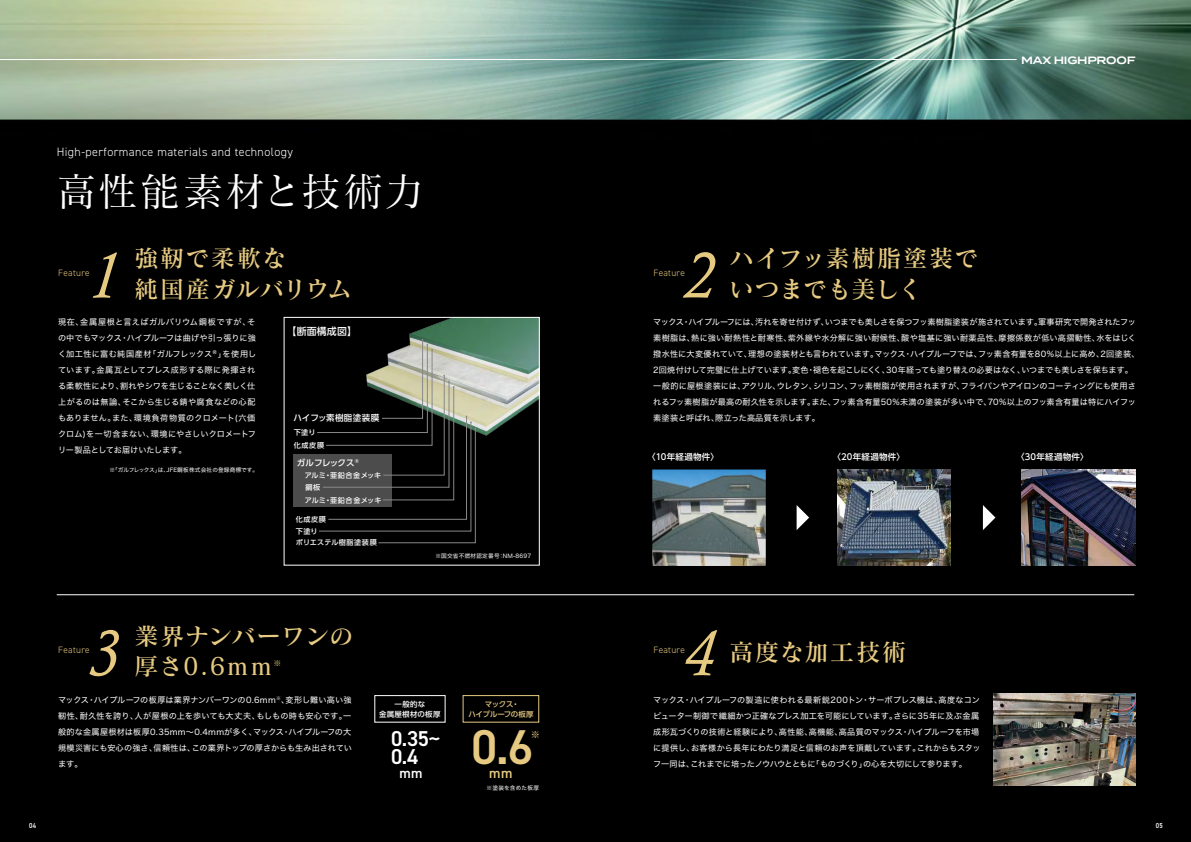
<style>
.page{position:relative;width:1191px;height:842px;background:#fff}
.page>*{position:absolute;margin:0;border:0;box-sizing:border-box;transform-origin:0 0}
.t1{font:italic 65.8px "Calisto";color:#e7ca82}
.t2{font:600 49px "DIN2014";color:#e7ca82}
.t3{font:39.7px "Matisse Pro M";letter-spacing:.05em;color:#fff}
.t4{font:24.1px/30.5px "Matisse Pro DB";letter-spacing:.015em;color:#e7ca82}
.t5{font:24.1px/30.5px "Matisse Pro DB";letter-spacing:.035em;color:#e7ca82}
.t6{font:24.1px "Matisse Pro DB";letter-spacing:.06em;color:#e7ca82}
.t7{font:600 21.6px/18.8px "DIN2014";color:#fff}
.t8{font:600 14.2px "DIN2014";color:#fff}
.t9{font:600 14.2px "DIN2014";color:#e7ca82}
.t10{font:300 12px "DIN2014";letter-spacing:.035em;color:#fff}
.t11{font:600 10.6px "Termina";letter-spacing:-.025em;color:#fff}
.t12{font:500 9.9px "UD Shin Go Pr 6";letter-spacing:.02em;color:#fff}
.t13{font:300 9.2px "DIN2014";letter-spacing:.035em;color:#e7ca82}
.t14{font:500 9.2px "UD Shin Go Pr 6";color:#e7ca82}
.t15{font:500 8.5px "UD Shin Go Pr 6";letter-spacing:.03em;color:#fff}
.t16{font:500 8.5px "UD Shin Go Pr 6";letter-spacing:.05em;color:#fff}
.t17{font:500 8.5px "UD Shin Go Pr 6";letter-spacing:-.025em;color:#fff}
.t18{font:8.1px/16px "Hiragino Sans W4";letter-spacing:.005em;color:#fff}
.t19{font:7.8px "Matisse Pro DB";color:#e7ca82}
.t20{font:500 7.4px/10px "UD Shin Go Pr 6";letter-spacing:-.035em;color:#e7ca82;text-align:center}
.t21{font:500 7.4px/10px "UD Shin Go Pr 6";letter-spacing:.035em;color:#fff;text-align:center}
.t22{font:500 7.1px/12.4px "UD Shin Go Pr 6";letter-spacing:.055em;color:#fff}
.t23{font:600 7.1px "DIN2014";color:#fff;scale:.9 1}
.t24{font:5.7px "Hiragino Sans W4";letter-spacing:.035em;color:#fff}
</style>
<div class="page">
<img style="left:0;top:0;width:1191px;height:842px">
<hr style="left:0;top:59px;width:1016px;height:1px;background:#fff">
<img style="left:652px;top:469px;width:113px;height:97px">
<img style="left:837px;top:469px;width:113px;height:97px">
<img style="left:1021px;top:469px;width:114px;height:97px">
<img style="left:994px;top:693px;width:141px;height:92px">
<svg style="left:796px;top:505px;width:13px;height:25px"></svg>
<svg style="left:983px;top:505px;width:12px;height:25px"></svg>
<div style="left:374px;top:695px;width:71px;height:28px;border:1px solid #fff"></div>
<div style="left:462px;top:695px;width:77px;height:28px;border:1px solid #e7ca82"></div>
<hr style="left:57px;top:595px;width:1077px;height:1px;background:#fff">
<img style="left:305px;top:319px;width:232px;height:143px">
<div style="left:294px;top:454px;width:98px;height:53px;background:#4c4c4c"></div>
<svg style="left:317px;top:339px;width:159px;height:204px"></svg>
<h3 class="t10" style="left:57px;top:144px;width:238px">High-performance materials and technology</h3>
<h3 class="t3" style="left:57px;top:166px;width:369px">高性能素材と技術力</h3>
<h3 class="t5" style="left:134px;top:242px;width:219px">強靭で柔軟な<br>純国産ガルバリウム</h3>
<p class="t18" style="left:58px;top:313px;width:200px">現在、金属屋根と言えばガルバリウム鋼板ですが、その中でもマックス・ハイプルーフは曲げや引っ張りに強く加工性に富む純国産材「ガルフレックス®」を使用しています。金属瓦としてプレス成形する際に発揮される柔軟性により、割れやシワを生じることなく美しく仕上がるのは無論、そこから生じる錆や腐食などの心配もありません。また、環境負荷物質のクロメート(六価クロム)を一切含まない、環境にやさしいクロメートフリー製品としてお届けいたします。</p>
<h1 class="t1" style="left:88px;top:237px;width:32px">1</h1>
<p class="t13" style="left:58px;top:267px;width:33px">Feature</p>
<p class="t12" style="left:287px;top:323px;width:72px">【断面構成図】</p>
<p class="t16" style="left:293px;top:411px;width:87px">ハイフッ素樹脂塗装膜</p>
<p class="t22" style="left:294px;top:426px;width:32px;line-height:12.8px">下塗り化成皮膜</p>
<p class="t24" style="left:109px;top:465px;width:150px">※「ガルフレックス」は、JFE鋼板株式会社の登録商標です。</p>
<p class="t17" style="left:297px;top:455px;width:64px">ガルフレックス<sup>®</sup></p>
<p class="t22" style="left:305px;top:469px;width:78px">アルミ・亜鉛合金メッキ鋼板<br>アルミ・亜鉛合金メッキ</p>
<p class="t22" style="left:296px;top:513px;width:32px">化成皮膜</p>
<p class="t22" style="left:296px;top:525px;width:82px;line-height:11.7px">下塗り<br>ポリエステル樹脂塗装膜</p>
<h1 class="t1" style="left:88px;top:615px;width:32px">3</h1>
<h3 class="t4" style="left:134px;top:620px;width:220px">業界ナンバーワンの厚さ0.6mm</h3>
<p class="t13" style="left:58px;top:644px;width:33px">Feature</p>
<p class="t19" style="left:273px;top:658px;width:9px">※</p>
<p class="t24" style="left:435px;top:550px;width:97px">※国交省不燃材認定番号：NM-8697</p>
<p class="t18" style="left:58px;top:691px;width:295px;text-align:justify">マックス・ハイプルーフの板厚は業界ナンバーワンの0.6mm<sup>※</sup>、変形し難い高い強靭性、耐久性を誇り、人が屋根の上を歩いても大丈夫、もしもの時も安心です。一般的な金属屋根材は板厚0.35mm～0.4mmが多く、マックス・ハイプルーフの大規模災害にも安心の強さ、信頼性は、この業界トップの厚さからも生み出されています。</p>
<p class="t21" style="left:379px;top:699px;width:63px">一般的な<br>金属屋根材の板厚</p>
<p class="t20" style="left:468px;top:699px;width:67px">マックス・<br>ハイプルーフの板厚</p>
<h3 class="t7" style="left:391px;top:728px;width:50px">0.35~<br>0.4</h3>
<h3 class="t8" style="left:399px;top:763px;width:25px">mm</h3>
<h2 class="t2" style="left:471px;top:715px;width:63px">0.6</h2>
<h3 class="t9" style="left:489px;top:763px;width:25px">mm</h3>
<p class="t14" style="left:531px;top:727px;width:11px">※</p>
<p class="t24" style="left:486px;top:783px;width:54px">※塗装を含めた板厚</p>
<h3 class="t11" style="left:1021px;top:52px;width:116px">MAX HIGHPROOF</h3>
<h1 class="t1" style="left:683px;top:237px;width:32px">2</h1>
<h3 class="t4" style="left:729px;top:242px;width:251px">ハイフッ素樹脂塗装でいつまでも美しく</h3>
<p class="t18" style="left:653px;top:313px;width:488px">マックス・ハイプルーフには、汚れを寄せ付けず、いつまでも美しさを保つフッ素樹脂塗装が施されています。軍事研究で開発されたフッ素樹脂は、熱に強い耐熱性と耐寒性、紫外線や水分解に強い耐候性、酸や塩基に強い耐薬品性、摩擦係数が低い高摺動性、水をはじく撥水性に大変優れていて、理想の塗装材とも言われています。マックス・ハイプルーフでは、フッ素含有量を80%以上に高め、2回塗装、2回焼付けして完璧に仕上げています。変色・褪色を起こしにくく、30年経っても塗り替えの必要はなく、いつまでも美しさを保ちます。一般的に屋根塗装には、アクリル、ウレタン、シリコン、フッ素樹脂が使用されますが、フライパンやアイロンのコーティングにも使用されるフッ素樹脂が最高の耐久性を示します。また、フッ素含有量50%未満の塗装が多い中で、70%以上のフッ素含有量は特にハイフッ素塗装と呼ばれ、際立った高品質を示します。</p>
<p class="t13" style="left:653px;top:267px;width:33px">Feature</p>
<p class="t15" style="left:647px;top:450px;width:73px">〈10年経過物件〉</p>
<p class="t15" style="left:832px;top:450px;width:74px">〈20年経過物件〉</p>
<p class="t15" style="left:1016px;top:450px;width:74px">〈30年経過物件〉</p>
<h1 class="t1" style="left:683px;top:615px;width:32px">4</h1>
<h3 class="t6" style="left:729px;top:636px;width:178px">高度な加工技術</h3>
<p class="t13" style="left:653px;top:644px;width:33px">Feature</p>
<p class="t18" style="left:653px;top:691px;width:329px">マックス・ハイプルーフの製造に使われる最新鋭200トン・サーボプレス機は、高度なコンピューター制御で繊細かつ正確なプレス加工を可能にしています。さらに35年に及ぶ金属成形瓦づくりの技術と経験により、高性能、高機能、高品質のマックス・ハイプルーフを市場に提供し、お客様から長年にわたり満足と信頼のお声を頂戴しています。これからもスタッフ一同は、これまでに培ったノウハウとともに「ものづくり」の心を大切にして参ります。</p>
<p class="t23" style="left:29px;top:821px;width:9px">04</p>
<p class="t23" style="left:1156px;top:821px;width:9px">05</p>
</div>
